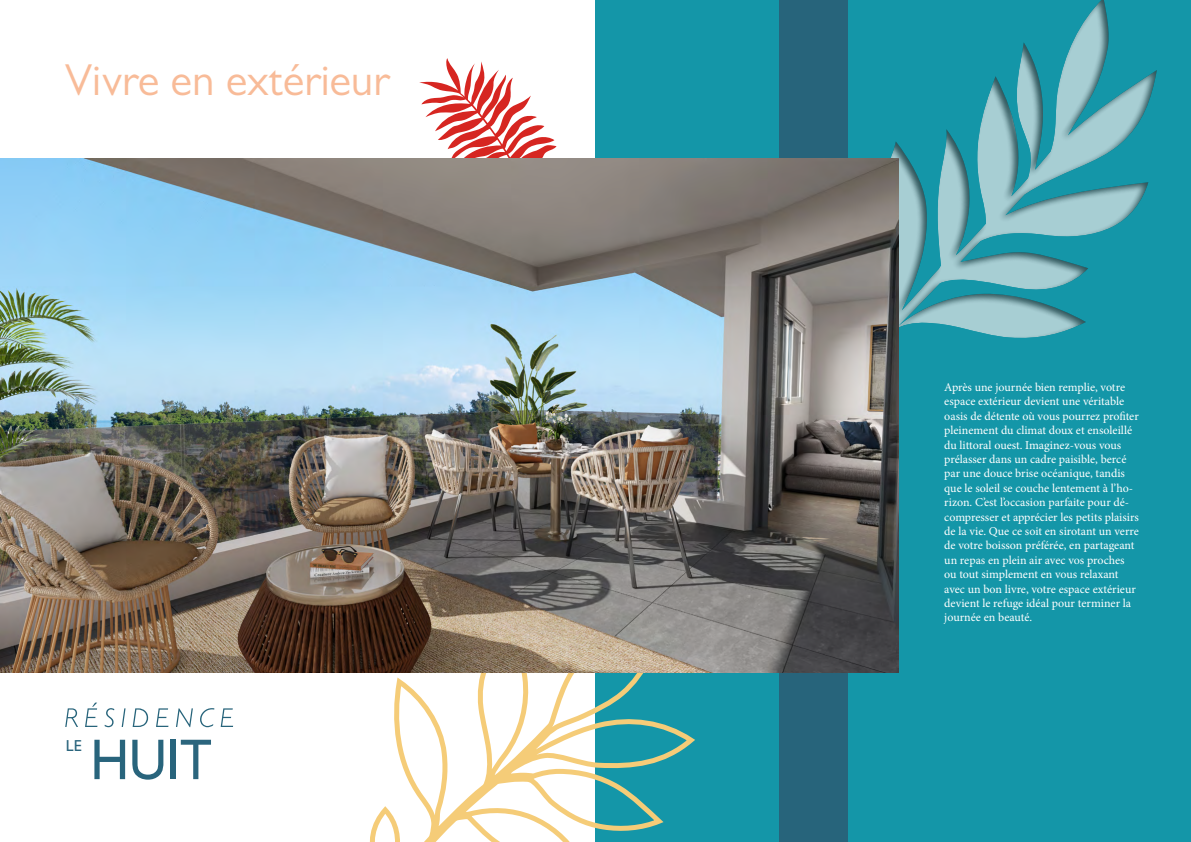
<style>
.page{position:relative;width:1191px;height:842px;background:#fff}
.page>*{position:absolute;margin:0;border:0;box-sizing:border-box;transform-origin:0 0}
.t1{font:500 57.8px "Gill Sans";color:#28647c;scale:.92 1}
.t2{font:45px "Gill Sans";color:#f8bb98}
.t3{font:500 16px "Gill Sans";color:#2b657d}
.t4{font:12px/14.4px "Minion Pro";color:#fff}
.s1{color:#2b657d}
</style>
<div class="page">
<div style="left:595px;top:0;width:596px;height:842px;background:#1496a8"></div>
<div style="left:780px;top:0;width:68px;height:842px;background:#27647b"></div>
<svg style="left:781px;top:0;width:376px;height:459px"></svg>
<svg style="left:337px;top:672px;width:362px;height:170px"></svg>
<svg style="left:419px;top:58px;width:142px;height:101px"></svg>
<img style="left:0;top:159px;width:898px;height:513px">
<svg style="left:65px;top:708px;width:13px;height:19px"></svg>
<svg style="left:85px;top:703px;width:12px;height:24px"></svg>
<svg style="left:105px;top:708px;width:9px;height:19px"></svg>
<svg style="left:122px;top:708px;width:4px;height:19px"></svg>
<svg style="left:133px;top:708px;width:15px;height:19px"></svg>
<svg style="left:156px;top:708px;width:12px;height:19px"></svg>
<svg style="left:176px;top:708px;width:17px;height:19px"></svg>
<svg style="left:200px;top:708px;width:14px;height:19px"></svg>
<svg style="left:221px;top:708px;width:12px;height:19px"></svg>
<h2 class="t2" style="left:65px;top:54px;width:326px">Vivre en extérieur</h2>
<h3 class="t3" style="left:66px;top:736px;width:18px">LE</h3>
<h1 class="t1" style="left:90px;top:725px;width:133px">HUI<span class="s1">T</span></h1>
<p class="t4" style="left:944px;top:380px;width:196px">Après une journée bien remplie, votre espace extérieur devient une véritable oasis de détente où vous pourrez profiter pleinement du climat doux et ensoleillé du littoral ouest. Imaginez-vous vous prélasser dans un cadre paisible, bercé par une douce brise océanique, tandis que le soleil se couche lentement à l’ho&shy;rizon. C’est l’occasion parfaite pour dé&shy;compresser et apprécier les petits plaisirs de la vie. Que ce soit en sirotant un verre de votre boisson préférée, en partageant un repas en plein air avec vos proches ou tout simplement en vous relaxant avec un bon livre, votre espace extérieur devient le refuge idéal pour terminer la journée en beauté.</p>
</div>
